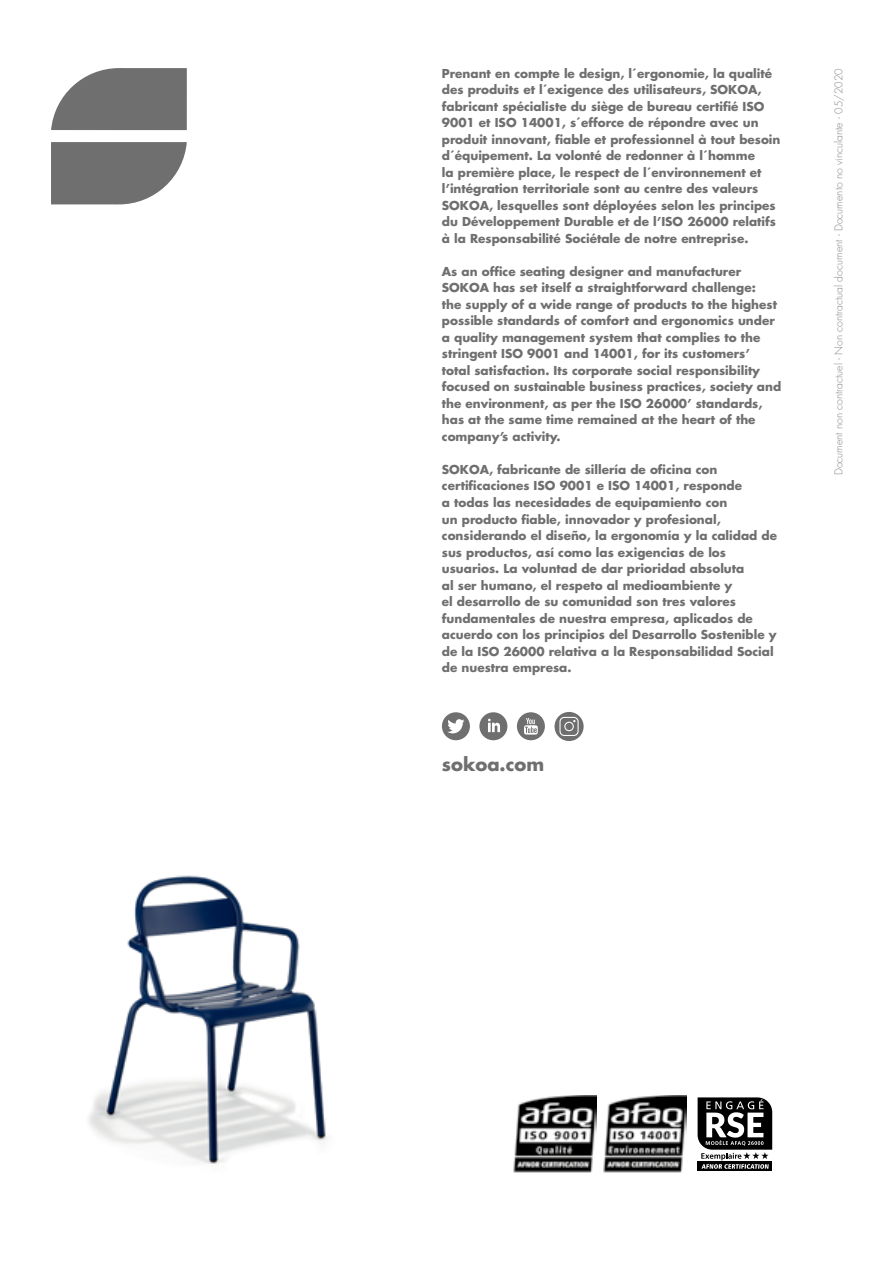
<style>
.page{position:relative;width:893px;height:1263px;background:#fff}
.page>*{position:absolute;margin:0;border:0;box-sizing:border-box;transform-origin:0 0}
.t1{font:700 18px "Futura Std";color:#706f6f}
.t2{font:700 12px/16.5px "Futura Std";color:#706f6f}
.t3{font:300 10.5px "Futura Std";color:#878787}
</style>
<div class="page">
<svg style="left:51px;top:68px;width:136px;height:62px;background:#818080"></svg>
<svg style="left:51px;top:142px;width:136px;height:63px;background:#818080"></svg>
<div style="left:479px;top:712px;width:28px;height:28px;background:#706f6f;border-radius:50%"></div>
<svg style="left:488px;top:719px;width:12px;height:13px"></svg>
<div style="left:442px;top:712px;width:28px;height:28px;background:#706f6f;border-radius:50%"></div>
<svg style="left:447px;top:719px;width:17px;height:14px"></svg>
<div style="left:517px;top:712px;width:28px;height:28px;background:#706f6f;border-radius:50%"></div>
<svg style="left:524px;top:718px;width:14px;height:17px"></svg>
<img style="left:603px;top:1096px;width:83px;height:77px">
<img style="left:513px;top:1096px;width:84px;height:77px">
<div style="left:698px;top:1162px;width:74px;height:9px;background:#000"></div>
<svg style="left:698px;top:1097px;width:74px;height:72px"></svg>
<svg style="left:554px;top:712px;width:30px;height:29px"></svg>
<svg style="left:559px;top:717px;width:20px;height:19px"></svg>
<img style="left:88px;top:875px;width:239px;height:289px">
<p class="t2" style="left:442px;top:65px;width:340px">Prenant en compte le design, l´ergonomie, la qualité des produits et l´exigence des utilisateurs, SOKOA, fabricant spécialiste du siège de bureau certifié ISO 9001 et ISO 14001, s´efforce de répondre avec un produit innovant, fiable et professionnel à tout besoin d´équipement. La volonté de redonner à l´homme<br>la première place, le respect de l´environnement et l’intégration territoriale sont au centre des valeurs SOKOA, lesquelles sont déployées selon les principes du Développement Durable et de l’ISO 26000 relatifs à la Responsabilité Sociétale de notre entreprise.</p>
<p class="t2" style="left:442px;top:263px;width:341px">As an office seating designer and manufacturer SOKOA has set itself a straightforward challenge:<br>the supply of a wide range of products to the highest possible standards of comfort and ergonomics under a quality management system that complies to the stringent ISO 9001 and 14001, for its customers’ total satisfaction. Its corporate social responsibility focused on sustainable business practices, society and the environment, as per the ISO 26000’ standards, has at the same time remained at the heart of the company’s activity.</p>
<p class="t2" style="left:442px;top:461px;width:337px">SOKOA, fabricante de sillería de oficina con certificaciones ISO 9001 e ISO 14001, responde<br>a todas las necesidades de equipamiento con<br>un producto fiable, innovador y profesional, considerando el diseño, la ergonomía y la calidad de sus productos, así como las exigencias de los usuarios. La voluntad de dar prioridad absoluta<br>al ser humano, el respeto al medioambiente y<br>el desarrollo de su comunidad son tres valores fundamentales de nuestra empresa, aplicados de acuerdo con los principios del Desarrollo Sostenible y de la ISO 26000 relativa a la Responsabilidad Social de nuestra empresa.</p>
<h1 class="t1" style="left:442px;top:752px;width:104px">sokoa.com</h1>
<p class="t3" style="left:832px;top:475px;width:409px;rotate:-90deg">Document non contractuel - Non contractual document - Documento no vinculante - 05/2020</p>
</div>
